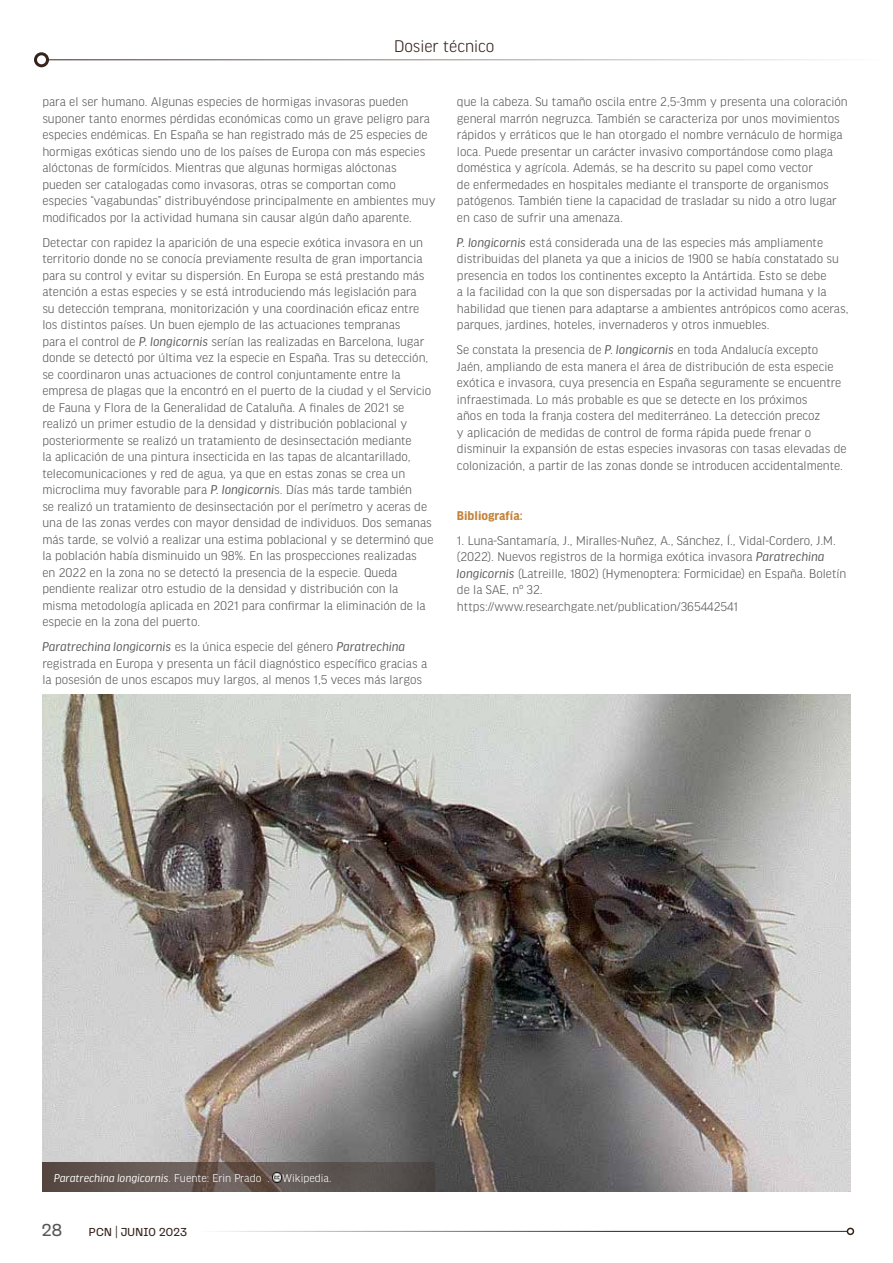
<style>
.page{position:relative;width:893px;height:1263px;background:#fff}
.page>*{position:absolute;margin:0;border:0;box-sizing:border-box;transform-origin:0 0}
.t1{font:300 18px "Good Headline Pro";color:#34221a}
.t2{font:18px "Loos Normal";color:#575756}
.t3{font:300 13.5px/16.5px "Good Headline Pro";color:#575756}
.t4{font:700 13.5px "Good Headline Pro";color:#c4843c}
.t5{font:300 12px "Good Headline Pro";color:#fff}
.t6{font:12px "Loos Normal";letter-spacing:.02em;color:#34221a}
.s1{font-weight:400;font-style:italic}
.s2{font-weight:300}
</style>
<div class="page">
<img style="left:42px;top:694px;width:808px;height:498px">
<svg style="left:42px;top:1162px;width:393px;height:30px;background:#5f544f"></svg>
<svg style="left:272px;top:1173px;width:10px;height:9px"></svg>
<hr style="left:48px;top:60px;width:843px;height:1px;background:#34221a">
<div style="left:34px;top:52px;width:15px;height:15px;border:3px solid #34221a;border-radius:50%"></div>
<hr style="left:195px;top:1231px;width:652px;height:1px;background:#34221a">
<div style="left:847px;top:1227px;width:7px;height:8px;border:2px solid #34221a;border-radius:50%"></div>
<h1 class="t1" style="left:394px;top:37px;width:102px">Dosier técnico</h1>
<p class="t3" style="left:42px;top:94px;width:395px">para el ser humano. Algunas especies de hormigas invasoras pueden suponer tanto enormes pérdidas económicas como un grave peligro para especies endémicas. En España se han registrado más de 25 especies de hormigas exóticas siendo uno de los países de Europa con más especies alóctonas de formícidos. Mientras que algunas hormigas alóctonas pueden ser catalogadas como invasoras, otras se comportan como especies “vagabundas” distribuyéndose principalmente en ambientes muy modificados por la actividad humana sin causar algún daño aparente.</p>
<p class="t3" style="left:42px;top:234px;width:393px">Detectar con rapidez la aparición de una especie exótica invasora en un territorio donde no se conocía previamente resulta de gran importancia para su control y evitar su dispersión. En Europa se está prestando más atención a estas especies y se está introduciendo más legislación para<br>su detección temprana, monitorización y una coordinación eficaz entre los distintos países. Un buen ejemplo de las actuaciones tempranas<br>para el control de <span class="s1">P. longicornis</span> serían las realizadas en Barcelona, lugar donde se detectó por última vez la especie en España. Tras su detección, se coordinaron unas actuaciones de control conjuntamente entre la empresa de plagas que la encontró en el puerto de la ciudad y el Servicio de Fauna y Flora de la Generalidad de Cataluña. A finales de 2021 se realizó un primer estudio de la densidad y distribución poblacional y posteriormente se realizó un tratamiento de desinsectación mediante<br>la aplicación de una pintura insecticida en las tapas de alcantarillado, telecomunicaciones y red de agua, ya que en estas zonas se crea un microclima muy favorable para <span class="s1">P. longicorni</span>s. Días más tarde también<br>se realizó un tratamiento de desinsectación por el perímetro y aceras de una de las zonas verdes con mayor densidad de individuos. Dos semanas más tarde, se volvió a realizar una estima poblacional y se determinó que la población había disminuido un 98%. En las prospecciones realizadas<br>en 2022 en la zona no se detectó la presencia de la especie. Queda pendiente realizar otro estudio de la densidad y distribución con la misma metodología aplicada en 2021 para confirmar la eliminación de la especie en la zona del puerto.</p>
<p class="t3" style="left:42px;top:639px;width:386px"><span class="s1">Paratrechina longicornis</span> es la única especie del género <span class="s1">Paratrechina </span>registrada en Europa y presenta un fácil diagnóstico específico gracias a la posesión de unos escapos muy largos, al menos 1,5 veces más largos</p>
<p class="t3" style="left:457px;top:94px;width:392px">que la cabeza. Su tamaño oscila entre 2,5-3mm y presenta una coloración general marrón negruzca. También se caracteriza por unos movimientos rápidos y erráticos que le han otorgado el nombre vernáculo de hormiga loca. Puede presentar un carácter invasivo comportándose como plaga doméstica y agrícola. Además, se ha descrito su papel como vector<br>de enfermedades en hospitales mediante el transporte de organismos patógenos. También tiene la capacidad de trasladar su nido a otro lugar en caso de sufrir una amenaza.</p>
<p class="t3" style="left:457px;top:234px;width:393px"><span class="s1">P. longicornis</span> está considerada una de las especies más ampliamente distribuidas del planeta ya que a inicios de 1900 se había constatado su presencia en todos los continentes excepto la Antártida. Esto se debe<br>a la facilidad con la que son dispersadas por la actividad humana y la habilidad que tienen para adaptarse a ambientes antrópicos como aceras, parques, jardines, hoteles, invernaderos y otros inmuebles.</p>
<p class="t3" style="left:457px;top:342px;width:391px">Se constata la presencia de <span class="s1">P. longicornis</span> en toda Andalucía excepto Jaén, ampliando de esta manera el área de distribución de esta especie exótica e invasora, cuya presencia en España seguramente se encuentre infraestimada. Lo más probable es que se detecte en los próximos<br>años en toda la franja costera del mediterráneo. La detección precoz<br>y aplicación de medidas de control de forma rápida puede frenar o disminuir la expansión de estas especies invasoras con tasas elevadas de colonización, a partir de las zonas donde se introducen accidentalmente.</p>
<p class="t4" style="left:457px;top:509px;width:67px">Bibliografía:</p>
<p class="t3" style="left:457px;top:532px;width:391px">1. Luna-Santamaría, J., Miralles-Nuñez, A., Sánchez, Í., Vidal-Cordero, J.M. (2022). Nuevos registros de la hormiga exótica invasora <span class="s1">Paratrechina longicornis</span> (Latreille, 1802) (Hymenoptera: Formicidae) en España. Boletín de la SAE, nº 32.<br>https://www.researchgate.net/publication/365442541</p>
<p class="t5" style="left:54px;top:1171px;width:279px"><span class="s1">Paratrechina longicornis</span>. Fuente: Erin Prado . Wikipedia.</p>
<h1 class="t2" style="left:42px;top:1218px;width:22px">28</h1>
<p class="t6" style="left:89px;top:1224px;width:100px">PCN <span class="s2">|</span> JUNI0 2023</p>
</div>
